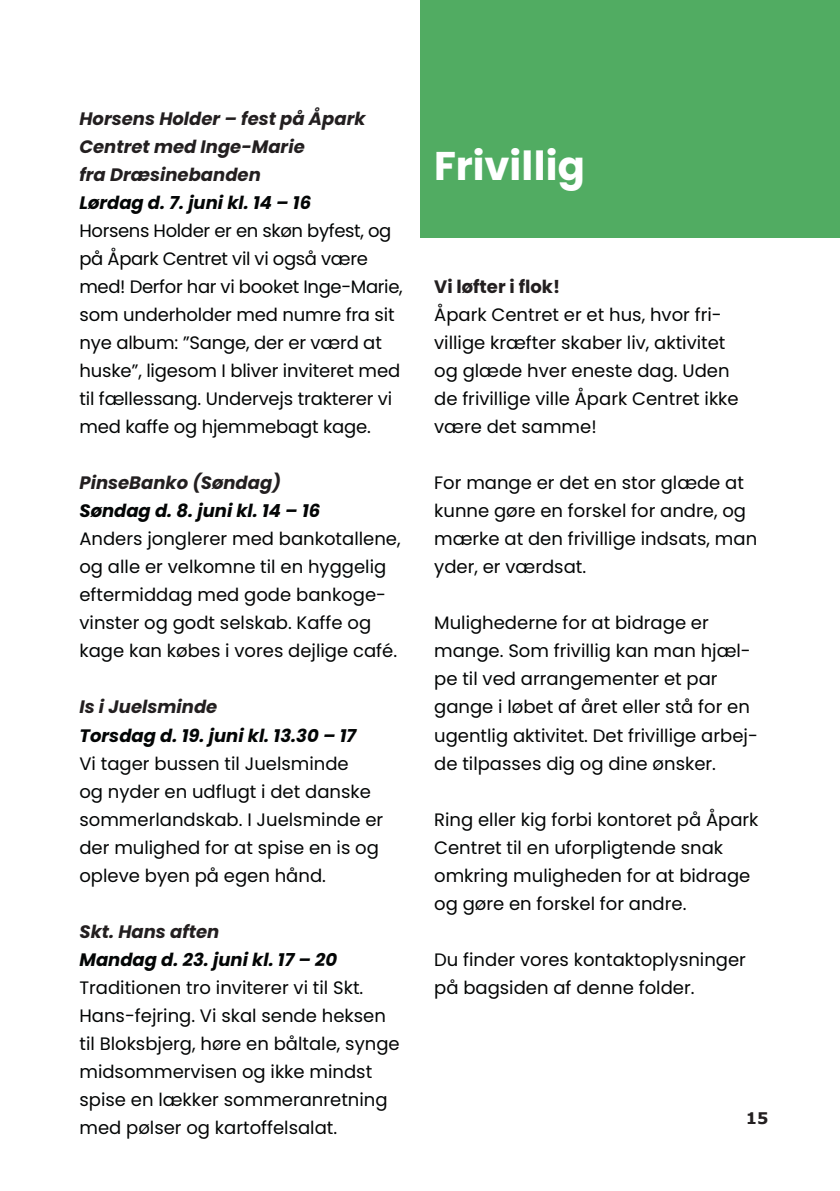
<style>
.page{position:relative;width:840px;height:1191px;background:#fff}
.page>*{position:absolute;margin:0;border:0;box-sizing:border-box;transform-origin:0 0}
.Underoverskrift{font:700 40px "Poppins";letter-spacing:.005em;color:#fff}
.brødtekst{font:18px/28px "Poppins";color:#030505}
.Mellemrubrik{font:italic 700 18px/28px "Poppins";color:#231f20}
.brødtekst-2{font:italic 700 18px "Poppins";color:#030505}
.Mellemrubrik-2{font:700 18px "Poppins";color:#231f20}
.t1{font:700 16px "Verdana";color:#231f20}
</style>
<div class="page">
<div style="left:420px;top:0;width:419px;height:237px;background:#51ac62"></div>
<h3 class="Mellemrubrik" style="left:79px;top:105px;width:287px">Horsens Holder – fest på Åpark<br>Centret med Inge-Marie</h3>
<h3 class="Mellemrubrik" style="left:79px;top:161px;width:183px">fra Dræsinebanden</h3>
<p class="brødtekst-2" style="left:79px;top:192px;width:233px">Lørdag d. 7. juni kl. 14 – 16</p>
<p class="brødtekst" style="left:79px;top:217px;width:324px">Horsens Holder er en skøn byfest, og på Åpark Centret vil vi også være med! Derfor har vi booket Inge-Marie, som underholder med numre fra sit nye album: ”Sange, der er værd at huske”, ligesom I bliver inviteret med til fællessang. Undervejs trakterer vi med kaffe og hjemmebagt kage.</p>
<h3 class="Mellemrubrik" style="left:79px;top:469px;width:203px">PinseBanko (Søndag)</h3>
<p class="brødtekst-2" style="left:79px;top:500px;width:242px">Søndag d. 8. juni kl. 14 – 16</p>
<p class="brødtekst" style="left:79px;top:525px;width:322px">Anders jonglerer med bankotallene, og alle er velkomne til en hyggelig eftermiddag med gode bankoge&shy;vinster og godt selskab. Kaffe og kage kan købes i vores dejlige café.</p>
<h3 class="Mellemrubrik" style="left:79px;top:693px;width:139px">Is i Juelsminde</h3>
<p class="brødtekst-2" style="left:79px;top:724px;width:278px">Torsdag d. 19. juni kl. 13.30 – 17</p>
<p class="brødtekst" style="left:79px;top:749px;width:305px">Vi tager bussen til Juelsminde<br>og nyder en udflugt i det danske sommerlandskab. I Juelsminde er der mulighed for at spise en is og opleve byen på egen hånd.</p>
<h3 class="Mellemrubrik" style="left:79px;top:917px;width:141px">Skt. Hans aften</h3>
<p class="brødtekst-2" style="left:79px;top:948px;width:259px">Mandag d. 23. juni kl. 17 – 20</p>
<p class="brødtekst" style="left:79px;top:973px;width:321px">Traditionen tro inviterer vi til Skt.<br>Hans-fejring. Vi skal sende heksen til Bloksbjerg, høre en båltale, synge midsommervisen og ikke mindst spise en lækker sommeranretning med pølser og kartoffelsalat.</p>
<h2 class="Underoverskrift" style="left:434px;top:143px;width:152px">Frivillig</h2>
<h3 class="Mellemrubrik-2" style="left:434px;top:276px;width:127px">Vi løfter i flok!</h3>
<p class="brødtekst" style="left:434px;top:301px;width:306px">Åpark Centret er et hus, hvor fri&shy;villige kræfter skaber liv, aktivitet og glæde hver eneste dag. Uden de frivillige ville Åpark Centret ikke være det samme!</p>
<p class="brødtekst" style="left:434px;top:469px;width:324px">For mange er det en stor glæde at kunne gøre en forskel for andre, og mærke at den frivillige indsats, man yder, er værdsat.</p>
<p class="brødtekst" style="left:434px;top:609px;width:325px">Mulighederne for at bidrage er mange. Som frivillig kan man hjæl&shy;pe til ved arrangementer et par gange i løbet af året eller stå for en ugentlig aktivitet. Det frivillige arbej&shy;de tilpasses dig og dine ønsker.</p>
<p class="brødtekst" style="left:434px;top:805px;width:325px">Ring eller kig forbi kontoret på Åpark Centret til en uforpligtende snak omkring muligheden for at bidrage og gøre en forskel for andre.</p>
<p class="brødtekst" style="left:434px;top:945px;width:313px">Du finder vores kontaktoplysninger på bagsiden af denne folder.</p>
<p class="t1" style="left:745px;top:1107px;width:24px">15</p>
</div>
